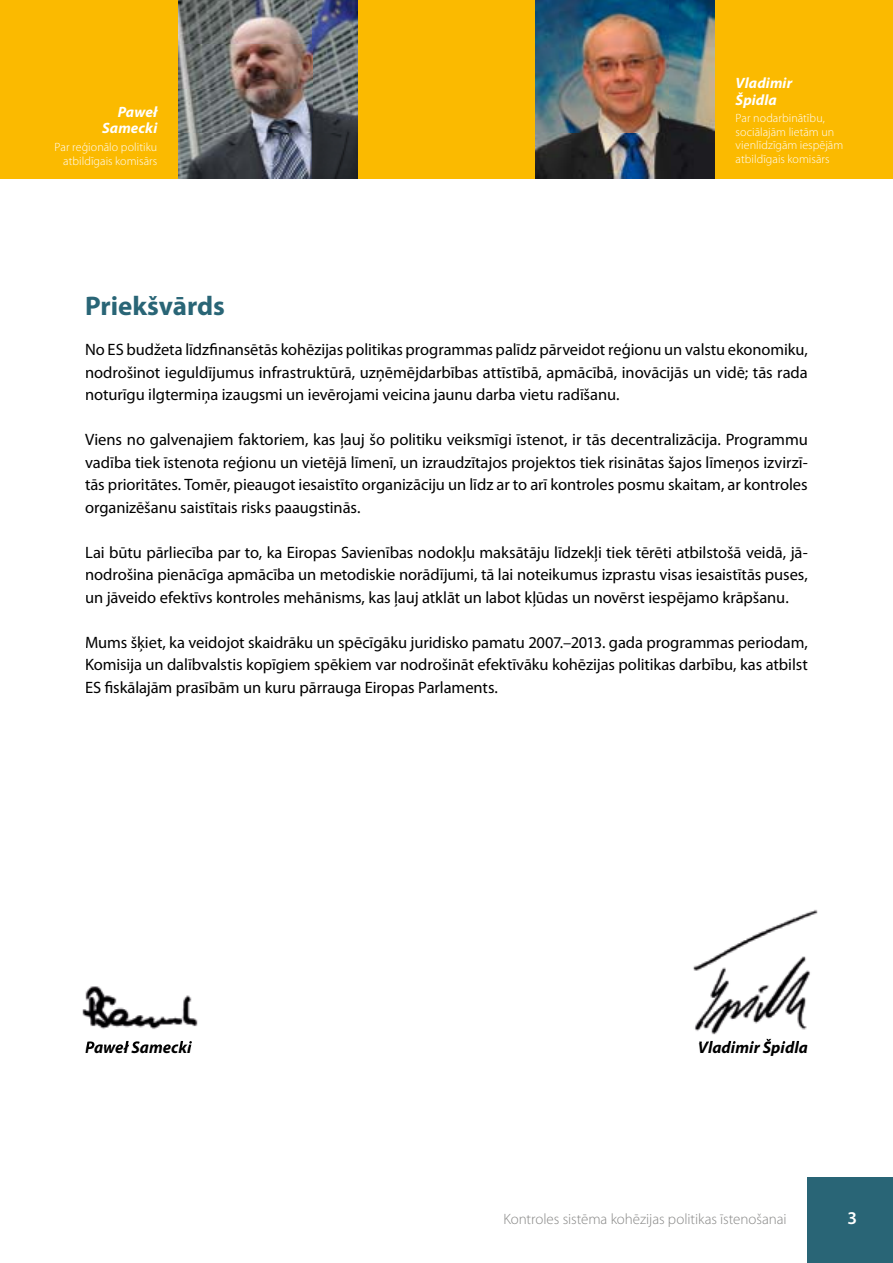
<style>
.page{position:relative;width:893px;height:1263px;background:#fff}
.page>*{position:absolute;margin:0;border:0;box-sizing:border-box;transform-origin:0 0}
.t1{font:700 27px "Myriad Pro";color:#296576}
.t2{font:600 18px "Myriad Pro";color:#fff}
.t3{font:16.5px/22.5px "Myriad Pro";letter-spacing:-.005em;color:#000;text-align:justify}
.t4{font:italic 700 16.5px "Myriad Pro";letter-spacing:.005em;color:#000}
.t5{font:300 15px "Myriad Pro";letter-spacing:-.005em;color:#878786}
.t6{font:italic 700 15px/16.5px "Myriad Pro";letter-spacing:.005em;color:#fff;text-align:right}
.t7{font:300 12px/13.5px "Myriad Pro";letter-spacing:.005em;color:#fff;text-align:right}
</style>
<div class="page">
<div style="left:0;top:0;width:179px;height:179px;background:#fbba00"></div>
<div style="left:357px;top:0;width:179px;height:179px;background:#fbba00"></div>
<div style="left:714px;top:0;width:179px;height:179px;background:#fbba00"></div>
<img style="left:179px;top:0;width:178px;height:179px">
<img style="left:536px;top:0;width:178px;height:179px">
<img style="left:82px;top:986px;width:116px;height:43px">
<img style="left:693px;top:909px;width:125px;height:130px">
<div style="left:808px;top:1178px;width:85px;height:85px;background:#296576"></div>
<img style="left:86px;top:1041px;width:106px;height:5px">
<img style="left:699px;top:1039px;width:101px;height:3px">
<p class="t6" style="left:102px;top:104px;width:57px">Paweł<br>Samecki</p>
<p class="t7" style="left:55px;top:141px;width:104px">Par reģionālo politiku atbildīgais komisārs</p>
<p class="t6" style="left:736px;top:75px;width:58px;text-align:left">Vladimir<br>Špidla</p>
<p class="t7" style="left:736px;top:112px;width:109px;text-align:left">Par nodarbinātību, sociālajām lietām un vienlīdzīgām iespējām atbildīgais komisārs</p>
<h1 class="t1" style="left:85px;top:291px;width:141px">Priekšvārds</h1>
<p class="t3" style="left:85px;top:339px;width:724px">No ES budžeta līdzfinansētās kohēzijas politikas programmas palīdz pārveidot reģionu un valstu ekonomiku, nodrošinot ieguldījumus infrastruktūrā, uzņēmējdarbības attīstībā, apmācībā, inovācijās un vidē; tās rada noturīgu ilgtermiņa izaugsmi un ievērojami veicina jaunu darba vietu radīšanu.</p>
<p class="t3" style="left:85px;top:429px;width:724px">Viens no galvenajiem faktoriem, kas ļauj šo politiku veiksmīgi īstenot, ir tās decentralizācija. Programmu vadība tiek īstenota reģionu un vietējā līmenī, un izraudzītajos projektos tiek risinātas šajos līmeņos izvirzī&shy;tās prioritātes. Tomēr, pieaugot iesaistīto organizāciju un līdz ar to arī kontroles posmu skaitam, ar kontroles organizēšanu saistītais risks paaugstinās.</p>
<p class="t3" style="left:85px;top:541px;width:724px">Lai būtu pārliecība par to, ka Eiropas Savienības nodokļu maksātāju līdzekļi tiek tērēti atbilstošā veidā, jā&shy;nodrošina pienācīga apmācība un metodiskie norādījumi, tā lai noteikumus izprastu visas iesaistītās puses, un jāveido efektīvs kontroles mehānisms, kas ļauj atklāt un labot kļūdas un novērst iespējamo krāpšanu.</p>
<p class="t3" style="left:85px;top:631px;width:724px">Mums šķiet, ka veidojot skaidrāku un spēcīgāku juridisko pamatu 2007.–2013. gada programmas periodam, Komisija un dalībvalstis kopīgiem spēkiem var nodrošināt efektīvāku kohēzijas politikas darbību, kas atbilst ES fiskālajām prasībām un kuru pārrauga Eiropas Parlaments.</p>
<p class="t4" style="left:85px;top:1038px;width:108px">Paweł Samecki</p>
<p class="t4" style="left:698px;top:1038px;width:111px">Vladimir Špidla</p>
<p class="t5" style="left:503px;top:1210px;width:285px">Kontroles sistēma kohēzijas politikas īstenošanai</p>
<p class="t2" style="left:848px;top:1208px;width:11px">3</p>
</div>
